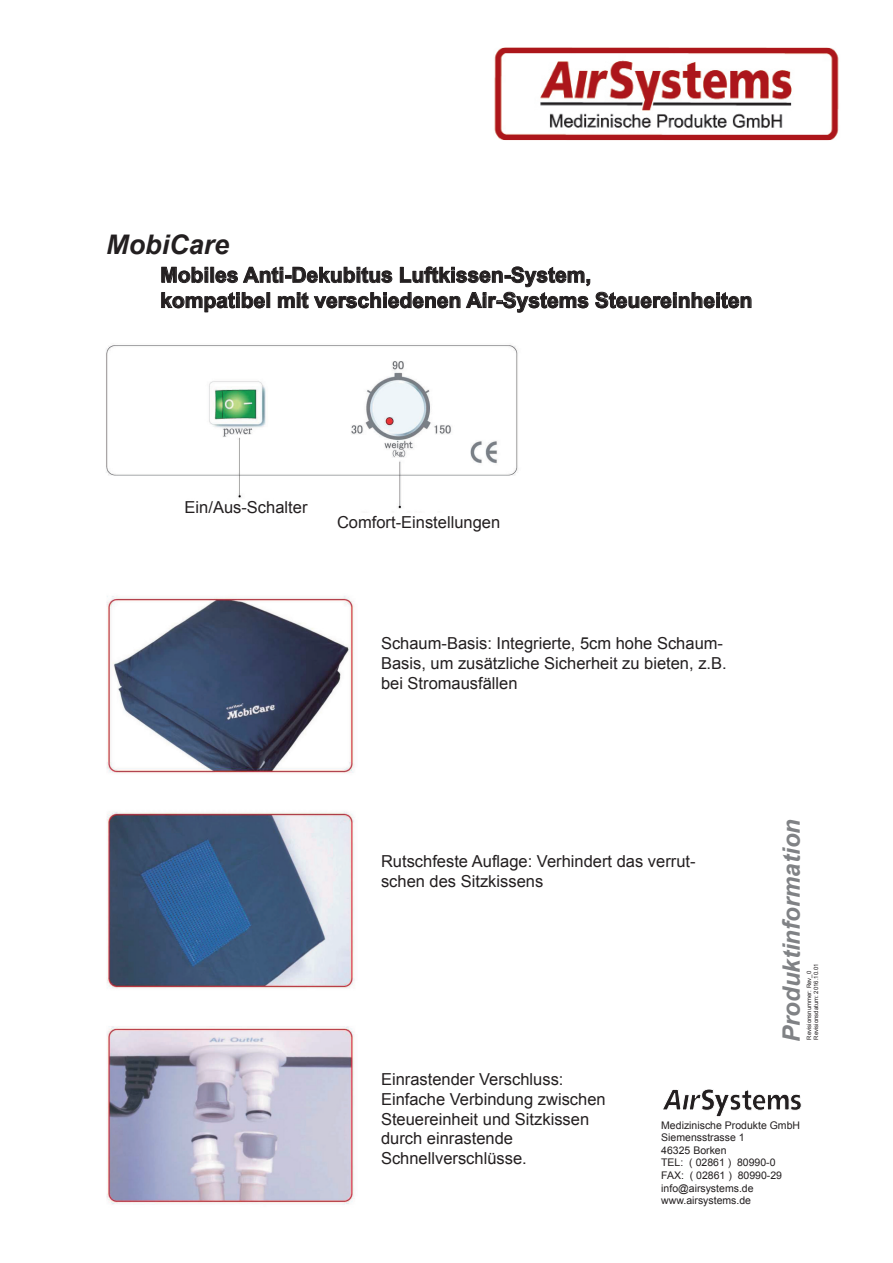
<style>
.page{position:relative;width:893px;height:1263px;background:#fff}
.page>*{position:absolute;margin:0;border:0;box-sizing:border-box;transform-origin:0 0}
.t1{font:italic 700 27px "Arial";color:#231f20}
.t2{font:italic 700 24px "Arial";color:#808285}
.t3{font:700 21px "Arial";color:#231f20}
.t4{font:16.5px/19.8px "Arial";color:#231f20}
.t5{font:10.5px "Arial";color:#231f20}
.t6{font:6px "Arial";color:#231f20}
</style>
<div class="page">
<svg style="left:663px;top:1089px;width:139px;height:28px"></svg>
<img style="left:106px;top:595px;width:249px;height:610px">
<svg style="left:161px;top:267px;width:590px;height:45px"></svg>
<img style="left:106px;top:345px;width:412px;height:164px">
<div style="left:185px;top:501px;width:136px;height:27px;background:#fff"></div>
<img style="left:494px;top:48px;width:345px;height:92px">
<p class="t1" style="left:106px;top:226px;width:125px">MobiCare</p>
<p class="t3" style="left:160px;top:261px;width:432px">Mobiles Anti-Dekubitus Luftkissen-System,</p>
<p class="t3" style="left:160px;top:286px;width:594px">kompatibel mit verschiedenen Air-Systems Steuereinheiten</p>
<p class="t4" style="left:185px;top:497px;width:124px">Ein/Aus-Schalter</p>
<p class="t4" style="left:337px;top:512px;width:165px">Comfort-Einstellungen</p>
<p class="t4" style="left:381px;top:634px;width:347px">Schaum-Basis: Integrierte, 5cm hohe Schaum-<br>Basis, um zusätzliche Sicherheit zu bieten, z.B. bei Stromausfällen</p>
<p class="t4" style="left:381px;top:851px;width:316px">Rutschfeste Auflage: Verhindert das verrut&shy;schen des Sitzkissens</p>
<p class="t2" style="left:775px;top:1042px;width:224px;rotate:-90deg">Produktinformation</p>
<p class="t6" style="left:805px;top:1040px;width:70px;rotate:-90deg">Revisionsnummer: Rev_0</p>
<p class="t6" style="left:812px;top:1040px;width:78px;rotate:-90deg">Revisionsdatum: 2016.10.01</p>
<p class="t4" style="left:381px;top:1069px;width:184px">Einrastender Verschluss:</p>
<p class="t4" style="left:381px;top:1089px;width:226px">Einfache Verbindung zwischen</p>
<p class="t4" style="left:381px;top:1109px;width:210px">Steuereinheit und Sitzkissen</p>
<p class="t4" style="left:381px;top:1129px;width:134px">durch einrastende</p>
<p class="t4" style="left:381px;top:1148px;width:147px">Schnellverschlüsse.</p>
<p class="t5" style="left:661px;top:1118px;width:140px">Medizinische Produkte GmbH</p>
<p class="t5" style="left:661px;top:1130px;width:85px">Siemensstrasse 1</p>
<p class="t5" style="left:661px;top:1143px;width:67px">46325 Borken</p>
<p class="t5" style="left:661px;top:1156px;width:116px">TEL: ( 02861 ) 80990-0</p>
<p class="t5" style="left:661px;top:1168px;width:122px">FAX: ( 02861 ) 80990-29</p>
<p class="t5" style="left:661px;top:1181px;width:94px">info@airsystems.de</p>
<p class="t5" style="left:661px;top:1193px;width:91px">www.airsystems.de</p>
</div>
